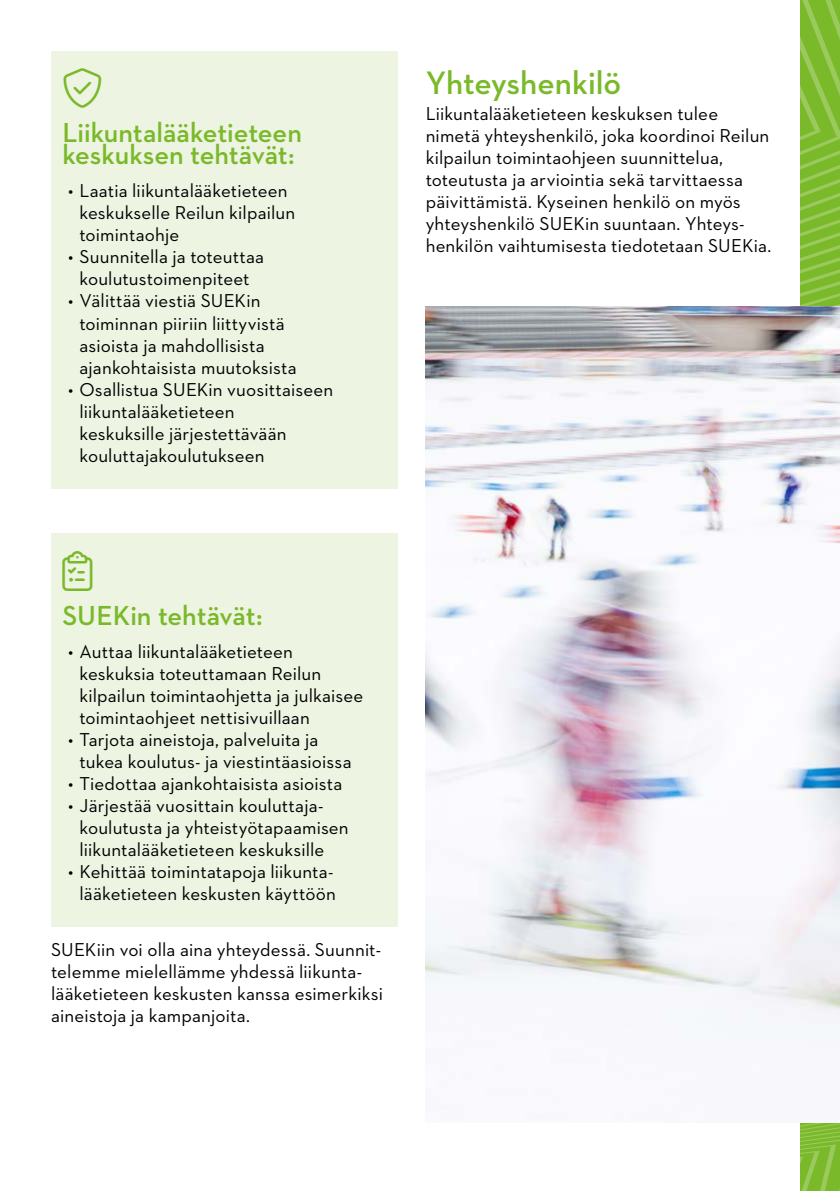
<style>
.page{position:relative;width:840px;height:1191px;background:#fff}
.page>*{position:absolute;margin:0;border:0;box-sizing:border-box;transform-origin:0 0}
.H1_uusi{font:600 33px "Neutraface 2 Text";color:#7ab929}
.H2_nosto{font:600 28px/22px "Neutraface 2 Text";letter-spacing:-.005em;color:#7ab929}
.Paragraph__first{font:19px/22px "Neutraface 2 Text";letter-spacing:.005em;color:#000}
.Nosto__bullet{font:19px/22px "Neutraface 2 Text";letter-spacing:.005em;color:#000}
.Nosto__first_bullet{font:19px/22px "Neutraface 2 Text";letter-spacing:.005em;color:#000}
.Nosto__last_bullet{font:19px/22px "Neutraface 2 Text";letter-spacing:.01em;color:#000}
</style>
<div class="page">
<svg style="left:800px;top:0;width:39px;height:1191px;background:#82bd36"></svg>
<img style="left:425px;top:306px;width:414px;height:817px">
<div style="left:51px;top:51px;width:346px;height:63px;background:#edf4e2"></div>
<div style="left:51px;top:103px;width:346px;height:73px;background:#edf4e2"></div>
<div style="left:51px;top:171px;width:346px;height:80px;background:#edf4e2"></div>
<div style="left:51px;top:243px;width:346px;height:52px;background:#edf4e2"></div>
<div style="left:51px;top:287px;width:346px;height:96px;background:#edf4e2"></div>
<div style="left:51px;top:375px;width:346px;height:113px;background:#edf4e2"></div>
<div style="left:51px;top:533px;width:346px;height:63px;background:#edf4e2"></div>
<div style="left:51px;top:586px;width:346px;height:50px;background:#edf4e2"></div>
<div style="left:51px;top:632px;width:346px;height:102px;background:#edf4e2"></div>
<div style="left:51px;top:725px;width:346px;height:53px;background:#edf4e2"></div>
<div style="left:51px;top:769px;width:346px;height:31px;background:#edf4e2"></div>
<div style="left:51px;top:791px;width:346px;height:75px;background:#edf4e2"></div>
<div style="left:51px;top:857px;width:346px;height:70px;background:#edf4e2"></div>
<h2 class="H2_nosto" style="left:62px;top:121px;width:241px">Liikuntalääketieteen keskuksen tehtävät:</h2>
<p class="Nosto__first_bullet" style="left:79px;top:180px;width:217px;text-indent:-11px">• Laatia liikuntalääketieteen keskukselle Reilun kilpailun toimintaohje</p>
<p class="Nosto__bullet" style="left:68px;top:246px;width:197px;text-align:center">• Suunnitella ja toteuttaa koulutustoimenpiteet</p>
<p class="Nosto__bullet" style="left:79px;top:290px;width:218px;text-indent:-11px">• Välittää viestiä SUEKin toiminnan piiriin liittyvistä asioista ja mahdollisista ajankohtaisista muutoksista</p>
<p class="Nosto__last_bullet" style="left:79px;top:378px;width:255px;text-indent:-11px">• Osallistua SUEKin vuosittaiseen liikuntalääketieteen<br>keskuksille järjestettävään kouluttajakoulutukseen</p>
<h2 class="H1_uusi" style="left:425px;top:62px;width:197px">Yhteyshenkilö</h2>
<p class="Paragraph__first" style="left:425px;top:103px;width:347px">Liikuntalääketieteen keskuksen tulee nimetä yhteyshenkilö, joka koordinoi Reilun kilpailun toimintaohjeen suunnittelua, toteutusta ja arviointia sekä tarvittaessa päivittämistä. Kyseinen henkilö on myös yhteyshenkilö SUEKin suuntaan. Yhteys&shy;henkilön vaihtumisesta tiedotetaan SUEKia.</p>
<h2 class="H2_nosto" style="left:62px;top:604px;width:201px">SUEKin tehtävät:</h2>
<p class="Nosto__first_bullet" style="left:79px;top:640px;width:285px;text-indent:-11px">• Auttaa liikuntalääketieteen keskuksia toteuttamaan Reilun kilpailun toimintaohjetta ja julkaisee toimintaohjeet nettisivuillaan</p>
<p class="Nosto__bullet" style="left:79px;top:728px;width:273px;text-indent:-11px">• Tarjota aineistoja, palveluita ja tukea koulutus- ja viestintäasioissa</p>
<p class="Nosto__bullet" style="left:68px;top:772px;width:275px">• Tiedottaa ajankohtaisista asioista</p>
<p class="Nosto__bullet" style="left:79px;top:794px;width:271px;text-indent:-11px">• Järjestää vuosittain kouluttaja&shy;koulutusta ja yhteistyötapaamisen liikuntalääketieteen keskuksille</p>
<p class="Nosto__last_bullet" style="left:68px;top:860px;width:269px;text-align:center">• Kehittää toimintatapoja liikunta&shy;lääketieteen keskusten käyttöön</p>
<p class="Paragraph__first" style="left:51px;top:938px;width:333px">SUEKiin voi olla aina yhteydessä. Suunnit&shy;telemme mielellämme yhdessä liikunta&shy;lääketieteen keskusten kanssa esimerkiksi aineistoja ja kampanjoita.</p>
</div>
